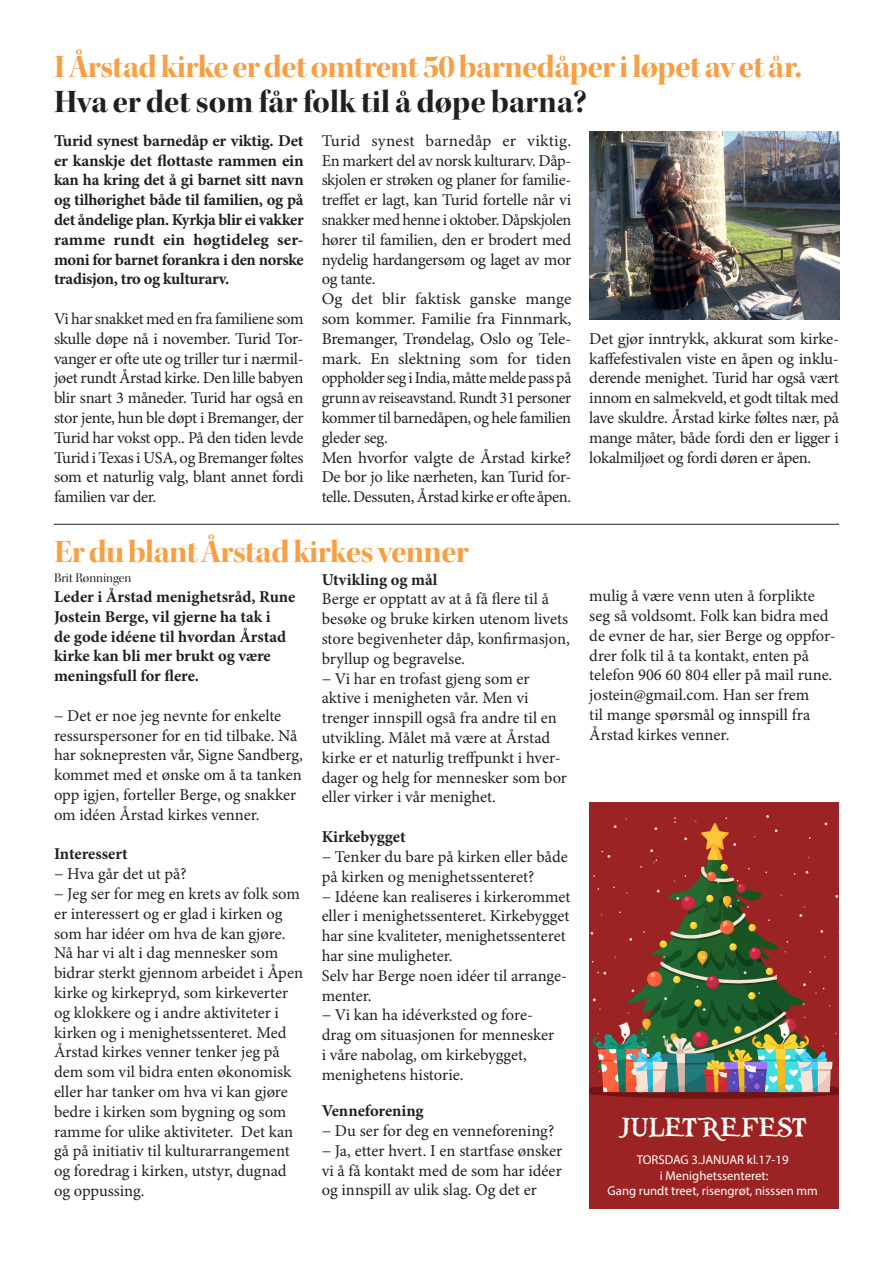
<style>
.page{position:relative;width:893px;height:1263px;background:#fff}
.page>*{position:absolute;margin:0;border:0;box-sizing:border-box;transform-origin:0 0}
.Overskrift{font:33px/34.5px "Kepler Std Bold Disp";letter-spacing:-.015em;color:#f89f44}
.t1{font:28.05px "Piecesof Eight";color:#fff}
.tekst_11{font:16.5px/19.8px "Minion Pro";letter-spacing:-.01em;color:#231f20;text-align:justify}
.Body{font:16.5px/19.8px "Minion Pro";color:#231f20}
.tekst_11-2{font:700 16.5px/19.8px "Minion Pro";letter-spacing:-.02em;color:#231f20;text-align:justify}
.Body-2{font:700 16.5px/19.8px "Minion Pro";color:#231f20}
.Body-3{font:13.5px "Kepler Std Disp";color:#231f20}
.t2{font:12.9px/15.5px "Myriad Pro";color:#fff;text-align:center}
.s1{color:#231f20}
.s2{font-weight:700}
</style>
<div class="page">
<hr style="left:54px;top:524px;width:785px;height:1px;background:#231f20">
<div style="left:589px;top:802px;width:250px;height:324px;background:#9b2323"></div>
<svg style="left:589px;top:815px;width:250px;height:284px"></svg>
<div style="left:589px;top:1118px;width:250px;height:91px;background:#9b2323"></div>
<img style="left:589px;top:132px;width:250px;height:187px">
<p class="Overskrift" style="left:54px;top:50px;width:749px">I Årstad kirke er det omtrent 50 barnedåper i løpet av et år.<br><span class="s1">Hva er det som får folk til å døpe barna?</span></p>
<p class="tekst_11-2" style="left:54px;top:130px;width:251px">Turid synest barnedåp er viktig. Det er kanskje det flottaste rammen ein kan ha kring det å gi barnet sitt navn og tilhørighet både til familien, og på det åndelige plan. Kyrkja blir ei vakker ramme rundt ein høgtideleg ser&shy;moni for barnet forankra i den norske tradisjon, tro og kulturarv.</p>
<p class="tekst_11" style="left:54px;top:309px;width:251px">Vi har snakket med en fra familiene som skulle døpe nå i november. Turid Tor&shy;vanger er ofte ute og triller tur i nærmil&shy;jøet rundt Årstad kirke. Den lille babyen blir snart 3 måneder. Turid har også en stor jente, hun ble døpt i Bremanger, der Turid har vokst opp.. På den tiden levde Turid i Texas i USA, og Bremanger føltes som et naturlig valg, blant annet fordi familien var der.</p>
<p class="tekst_11" style="left:322px;top:131px;width:251px">Turid synest barnedåp er viktig.<br>En markert del av norsk kulturarv. Dåp&shy;skjolen er strøken og planer for familie&shy;treffet er lagt, kan Turid fortelle når vi snakker med henne i oktober. Dåpskjolen hører til familien, den er brodert med nydelig hardangersøm og laget av mor og tante.</p>
<p class="tekst_11" style="left:322px;top:289px;width:251px">Og det blir faktisk ganske mange som kommer. Familie fra Finnmark, Bremanger, Trøndelag, Oslo og Tele&shy;mark. En slektning som for tiden oppholder seg i India, måtte melde pass på grunn av reiseavstand. Rundt 31 personer kommer til barnedåpen, og hele familien gleder seg.</p>
<p class="tekst_11" style="left:322px;top:447px;width:251px">Men hvorfor valgte de Årstad kirke?<br>De bor jo like nærheten, kan Turid for&shy;telle. Dessuten, Årstad kirke er ofte åpen.</p>
<p class="Overskrift" style="left:54px;top:535px;width:416px">Er du blant Årstad kirkes venner</p>
<p class="Body" style="left:322px;top:570px;width:250px"><span class="s2">Utvikling og mål<br></span>Berge er opptatt av at å få flere til å besøke og bruke kirken utenom livets store begivenheter dåp, konfirmasjon, bryllup og begravelse.<br>− Vi har en trofast gjeng som er aktive i menigheten vår. Men vi trenger innspill også fra andre til en utvikling. Målet må være at Årstad kirke er et naturlig treffpunkt i hver&shy;dager og helg for mennesker som bor eller virker i vår menighet.</p>
<p class="Body" style="left:322px;top:827px;width:250px"><span class="s2">Kirkebygget<br></span>− Tenker du bare på kirken eller både på kirken og menighetssenteret?<br>− Idéene kan realiseres i kirkerommet eller i menighetssenteret. Kirkebygget har sine kvaliteter, menighetssenteret har sine muligheter.<br>Selv har Berge noen idéer til arrange&shy;menter.<br>− Vi kan ha idéverksted og fore-<br>drag om situasjonen for mennesker<br>i våre nabolag, om kirkebygget, menighetens historie.</p>
<p class="tekst_11" style="left:322px;top:1101px;width:242px;text-align:left"><span class="s2">Venneforening<br></span>− Du ser for deg en venneforening? − Ja, etter hvert. I en startfase ønsker vi å få kontakt med de som har idéer og innspill av ulik slag. Og det er</p>
<p class="Body-3" style="left:54px;top:570px;width:79px">Brit Rønningen</p>
<p class="Body-2" style="left:54px;top:586px;width:243px">Leder i Årstad menighetsråd, Rune<br>Jostein Berge, vil gjerne ha tak i<br>de gode idéene til hvordan Årstad kirke kan bli mer brukt og være meningsfull for flere.</p>
<p class="Body" style="left:54px;top:706px;width:251px">− Det er noe jeg nevnte for enkelte ressurspersoner for en tid tilbake. Nå har soknepresten vår, Signe Sandberg, kommet med et ønske om å ta tanken opp igjen, forteller Berge, og snakker om idéen Årstad kirkes venner.</p>
<p class="Body" style="left:54px;top:844px;width:251px"><span class="s2">Interessert<br></span>− Hva går det ut på?<br>− Jeg ser for meg en krets av folk som er interessert og er glad i kirken og som har idéer om hva de kan gjøre.<br>Nå har vi alt i dag mennesker som bidrar sterkt gjennom arbeidet i Åpen kirke og kirkepryd, som kirkeverter og klokkere og i andre aktiviteter i kirken og i menighetssenteret. Med<br>Årstad kirkes venner tenker jeg på dem som vil bidra enten økonomisk eller har tanker om hva vi kan gjøre bedre i kirken som bygning og som ramme for ulike aktiviteter. Det kan gå på initiativ til kulturarrangement og foredrag i kirken, utstyr, dugnad og oppussing.</p>
<p class="tekst_11" style="left:589px;top:329px;width:251px">Det gjør inntrykk, akkurat som kirke&shy;kaffefestivalen viste en åpen og inklu&shy;derende menighet. Turid har også vært innom en salmekveld, et godt tiltak med lave skuldre. Årstad kirke føltes nær, på mange måter, både fordi den er ligger i lokalmiljøet og fordi døren er åpen.</p>
<p class="tekst_11" style="left:589px;top:586px;width:248px;text-align:left">mulig å være venn uten å forplikte seg så voldsomt. Folk kan bidra med de evner de har, sier Berge og oppfor&shy;drer folk til å ta kontakt, enten på telefon 906 60 804 eller på mail rune. jostein@gmail.com. Han ser frem<br>til mange spørsmål og innspill fra Årstad kirkes venner.</p>
<p class="t1" style="left:618px;top:1112px;width:190px">JULETRE FEST</p>
<p class="t2" style="left:607px;top:1152px;width:212px">TORSDAG 3.JANUAR kl.17-19<br>i Menighetssenteret:<br>Gang rundt treet, risengrøt, nisssen mm</p>
</div>
